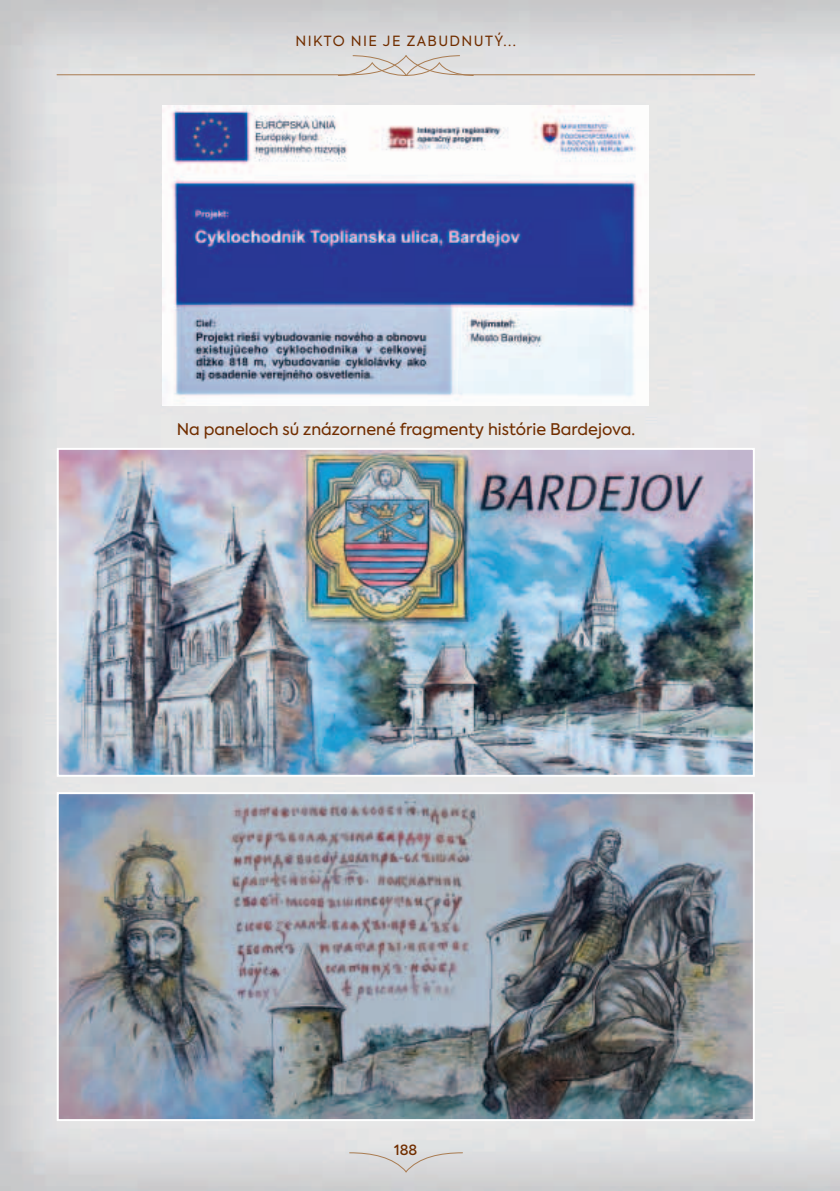
<style>
.page{position:relative;width:840px;height:1191px;background:#fff}
.page>*{position:absolute;margin:0;border:0;box-sizing:border-box;transform-origin:0 0}
.t1{font:16px "Axiforma";color:#712e00}
.t2{font:14px "Axiforma";letter-spacing:.1em;color:#712e00}
.t3{font:500 14px "Axiforma";color:#712e00}
</style>
<div class="page">
<svg style="left:348px;top:1151px;width:115px;height:22px;background:#d6d4d4"></svg>
<svg style="left:56px;top:54px;width:699px;height:23px;background:#dddbd9"></svg>
<img style="left:163px;top:105px;width:485px;height:300px">
<img style="left:60px;top:795px;width:691px;height:323px">
<div style="left:57px;top:792px;width:697px;height:329px;border:2px solid #fff"></div>
<img style="left:60px;top:451px;width:691px;height:323px">
<div style="left:57px;top:448px;width:697px;height:329px;border:2px solid #fff"></div>
<p class="t2" style="left:295px;top:36px;width:222px">NIKTO NIE JE ZABUDNUTÝ...</p>
<p class="t1" style="left:176px;top:422px;width:459px">Na paneloch sú znázornené fragmenty histórie Bardejova.</p>
<p class="t3" style="left:394px;top:1141px;width:25px">188</p>
</div>
